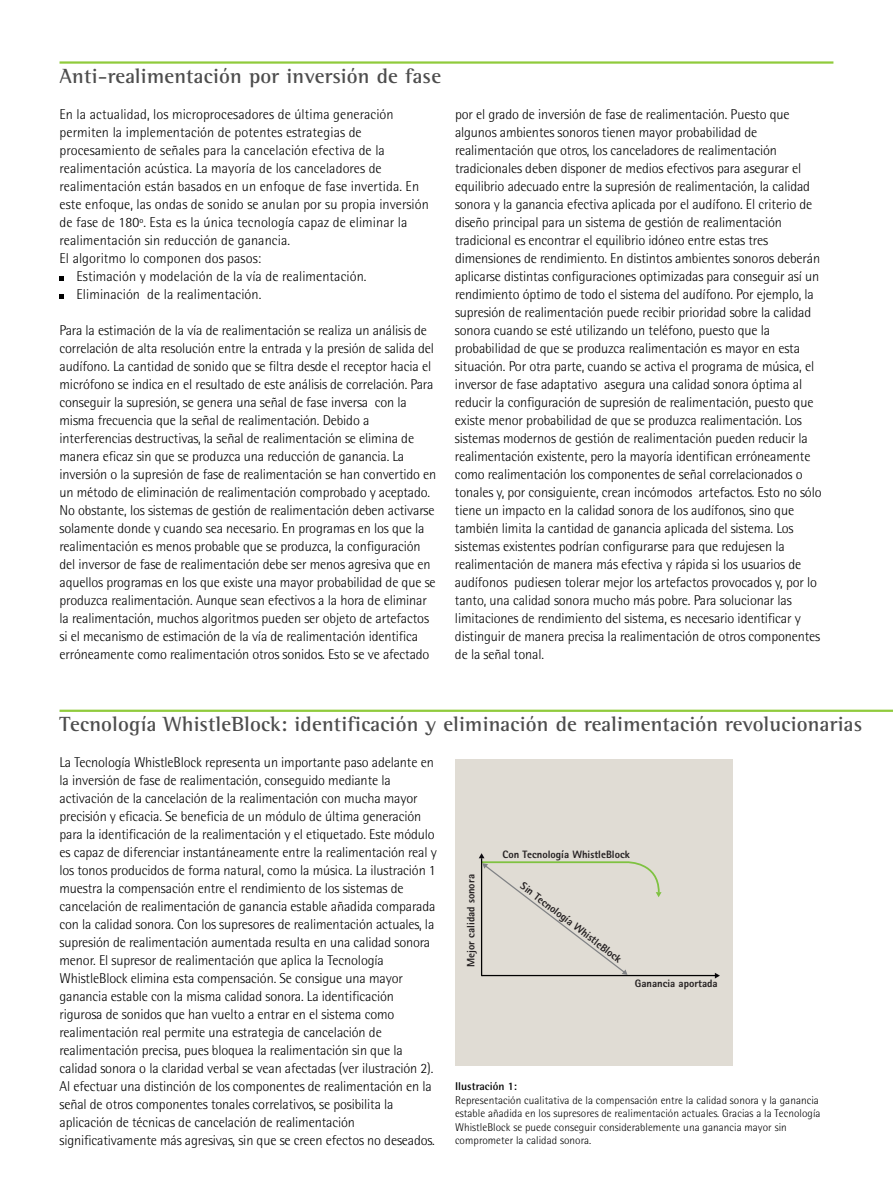
<style>
.page{position:relative;width:893px;height:1191px;background:#fff}
.page>*{position:absolute;margin:0;border:0;box-sizing:border-box;transform-origin:0 0}
.t1{font:700 21px "Rotis Semi Serif";letter-spacing:.01em;color:#4d4d4d}
.t2{font:300 14.25px/18px "Rotis Semi Sans";letter-spacing:-.01em;color:#000}
.t3{font:300 11.25px/13.5px "Rotis Semi Sans";letter-spacing:.005em;color:#000}
.t4{font:700 11.25px "Rotis Semi Sans";letter-spacing:.005em;color:#000}
.t5{font:800 10.65px "Rotis Sans Serif";color:#231f20}
</style>
<div class="page">
<hr style="left:60px;top:61px;width:773px;height:3px;background:#90cb3c">
<svg style="left:60px;top:294px;width:4px;height:5px"></svg>
<svg style="left:60px;top:276px;width:4px;height:5px"></svg>
<hr style="left:60px;top:709px;width:833px;height:3px;background:#90cb3c">
<div style="left:455px;top:759px;width:277px;height:306px;background:#e0dcd4"></div>
<svg style="left:479px;top:853px;width:241px;height:125px"></svg>
<h1 class="t1" style="left:60px;top:69px;width:383px">Anti-realimentación por inversión de fase</h1>
<p class="t2" style="left:60px;top:106px;width:336px">En la actualidad, los microprocesadores de última generación</p>
<p class="t2" style="left:60px;top:124px;width:304px">permiten la implementación de potentes estrategias de</p>
<p class="t2" style="left:60px;top:142px;width:327px">procesamiento de señales para la cancelación efectiva de la</p>
<p class="t2" style="left:60px;top:160px;width:324px">realimentación acústica. La mayoría de los canceladores de</p>
<p class="t2" style="left:60px;top:178px;width:361px">realimentación están basados en un enfoque de fase invertida. En</p>
<p class="t2" style="left:60px;top:196px;width:371px">este enfoque, las ondas de sonido se anulan por su propia inversión</p>
<p class="t2" style="left:60px;top:214px;width:349px">de fase de 180º. Esta es la única tecnología capaz de eliminar la</p>
<p class="t2" style="left:60px;top:232px;width:232px">realimentación sin reducción de ganancia.</p>
<p class="t2" style="left:60px;top:250px;width:203px">El algoritmo lo componen dos pasos:</p>
<p class="t2" style="left:77px;top:268px;width:292px">Estimación y modelación de la vía de realimentación.</p>
<p class="t2" style="left:77px;top:286px;width:186px">Eliminación de la realimentación.</p>
<p class="t2" style="left:60px;top:322px;width:378px">Para la estimación de la vía de realimentación se realiza un análisis de correlación de alta resolución entre la entrada y la presión de salida del audífono. La cantidad de sonido que se filtra desde el receptor hacia el micrófono se indica en el resultado de este análisis de correlación. Para conseguir la supresión, se genera una señal de fase inversa con la misma frecuencia que la señal de realimentación. Debido a interferencias destructivas, la señal de realimentación se elimina de manera eficaz sin que se produzca una reducción de ganancia. La inversión o la supresión de fase de realimentación se han convertido en un método de eliminación de realimentación comprobado y aceptado.<br>No obstante, los sistemas de gestión de realimentación deben activarse solamente donde y cuando sea necesario. En programas en los que la realimentación es menos probable que se produzca, la configuración del inversor de fase de realimentación debe ser menos agresiva que en aquellos programas en los que existe una mayor probabilidad de que se produzca realimentación. Aunque sean efectivos a la hora de eliminar la realimentación, muchos algoritmos pueden ser objeto de artefactos si el mecanismo de estimación de la vía de realimentación identifica erróneamente como realimentación otros sonidos. Esto se ve afectado</p>
<p class="t2" style="left:455px;top:106px;width:368px">por el grado de inversión de fase de realimentación. Puesto que algunos ambientes sonoros tienen mayor probabilidad de realimentación que otros, los canceladores de realimentación tradicionales deben disponer de medios efectivos para asegurar el equilibrio adecuado entre la supresión de realimentación, la calidad sonora y la ganancia efectiva aplicada por el audífono. El criterio de diseño principal para un sistema de gestión de realimentación tradicional es encontrar el equilibrio idóneo entre estas tres dimensiones de rendimiento. En distintos ambientes sonoros deberán aplicarse distintas configuraciones optimizadas para conseguir así un rendimiento óptimo de todo el sistema del audífono. Por ejemplo, la supresión de realimentación puede recibir prioridad sobre la calidad sonora cuando se esté utilizando un teléfono, puesto que la probabilidad de que se produzca realimentación es mayor en esta situación. Por otra parte, cuando se activa el programa de música, el inversor de fase adaptativo asegura una calidad sonora óptima al reducir la configuración de supresión de realimentación, puesto que existe menor probabilidad de que se produzca realimentación. Los sistemas modernos de gestión de realimentación pueden reducir la realimentación existente, pero la mayoría identifican erróneamente como realimentación los componentes de señal correlacionados o tonales y, por consiguiente, crean incómodos artefactos. Esto no sólo tiene un impacto en la calidad sonora de los audífonos, sino que también limita la cantidad de ganancia aplicada del sistema. Los sistemas existentes podrían configurarse para que redujesen la realimentación de manera más efectiva y rápida si los usuarios de audífonos pudiesen tolerar mejor los artefactos provocados y, por lo tanto, una calidad sonora mucho más pobre. Para solucionar las limitaciones de rendimiento del sistema, es necesario identificar y distinguir de manera precisa la realimentación de otros componentes de la señal tonal.</p>
<h1 class="t1" style="left:60px;top:717px;width:804px">Tecnología WhistleBlock: identificación y eliminación de realimentación revolucionarias</h1>
<p class="t2" style="left:59px;top:754px;width:379px">La Tecnología WhistleBlock representa un importante paso adelante en la inversión de fase de realimentación, conseguido mediante la activación de la cancelación de la realimentación con mucha mayor precisión y eficacia. Se beneficia de un módulo de última generación para la identificación de la realimentación y el etiquetado. Este módulo es capaz de diferenciar instantáneamente entre la realimentación real y los tonos producidos de forma natural, como la música. La ilustración 1 muestra la compensación entre el rendimiento de los sistemas de cancelación de realimentación de ganancia estable añadida comparada con la calidad sonora. Con los supresores de realimentación actuales, la supresión de realimentación aumentada resulta en una calidad sonora menor. El supresor de realimentación que aplica la Tecnología WhistleBlock elimina esta compensación. Se consigue una mayor ganancia estable con la misma calidad sonora. La identificación rigurosa de sonidos que han vuelto a entrar en el sistema como realimentación real permite una estrategia de cancelación de realimentación precisa, pues bloquea la realimentación sin que la calidad sonora o la claridad verbal se vean afectadas (ver ilustración 2).<br>Al efectuar una distinción de los componentes de realimentación en la señal de otros componentes tonales correlativos, se posibilita la aplicación de técnicas de cancelación de realimentación significativamente más agresivas, sin que se creen efectos no deseados.</p>
<p class="t5" style="left:502px;top:851px;width:129px">Con Tecnología WhistleBlock</p>
<p class="t5" style="left:467px;top:967px;width:94px;rotate:-90deg">Mejor calidad sonora</p>
<p class="t5" style="left:524px;top:881px;width:126px;rotate:38deg">Sin Tecnología WhistleBlock</p>
<p class="t5" style="left:635px;top:979px;width:84px">Ganancia aportada</p>
<p class="t4" style="left:455px;top:1082px;width:64px">Ilustración 1:</p>
<p class="t3" style="left:455px;top:1094px;width:367px">Representación cualitativa de la compensación entre la calidad sonora y la ganancia estable añadida en los supresores de realimentación actuales. Gracias a la Tecnología WhistleBlock se puede conseguir considerablemente una ganancia mayor sin comprometer la calidad sonora.</p>
</div>
